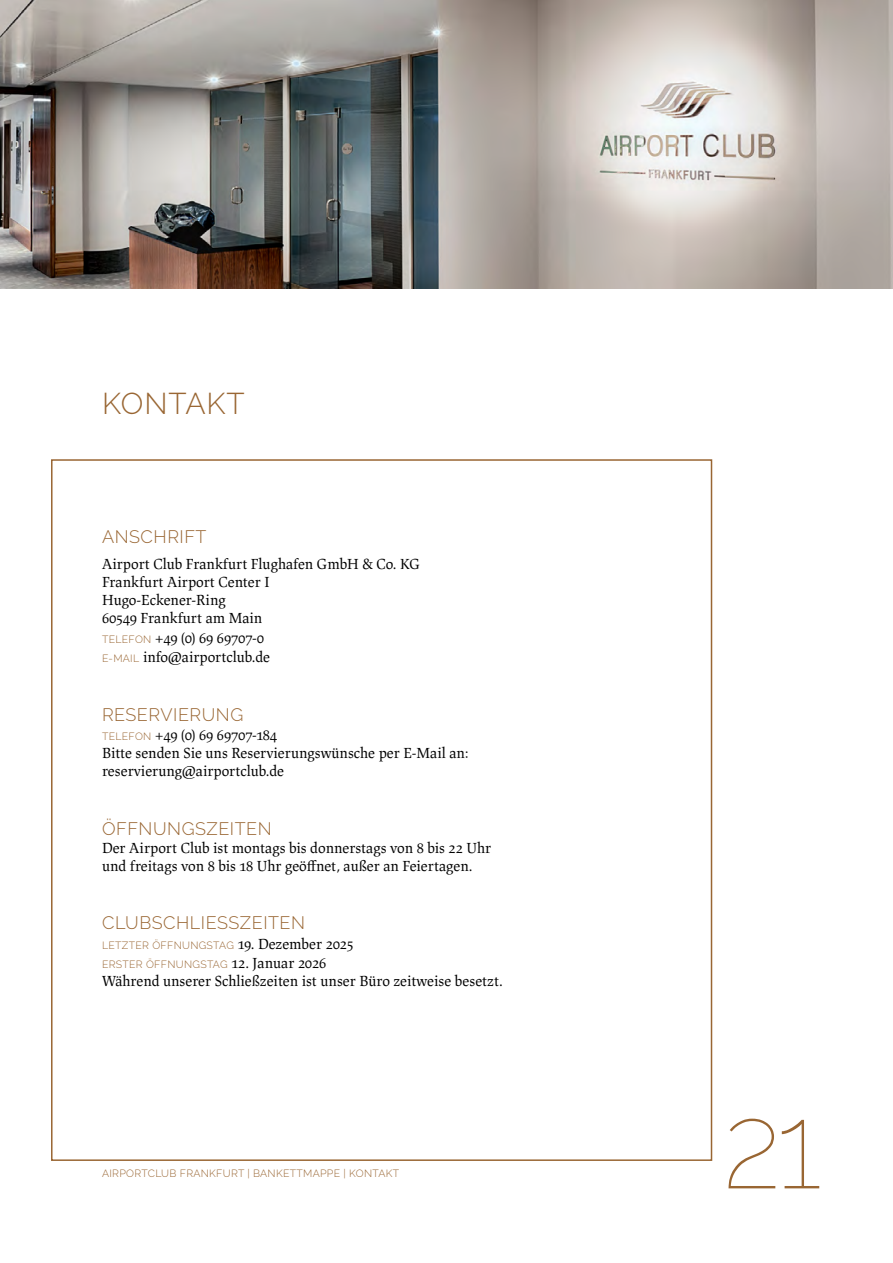
<style>
.page{position:relative;width:893px;height:1263px;background:#fff}
.page>*{position:absolute;margin:0;border:0;box-sizing:border-box;transform-origin:0 0}
.t1{font:100 120px "Raleway";color:#963}
.t2{font:300 30px "Raleway";letter-spacing:.03em;color:#963}
.t3{font:300 18px "Raleway";letter-spacing:.03em;color:#963}
.t4{font:15px/18px "Lapture Subhead";color:#000}
.t5{font:300 10.5px/19.5px "Raleway";letter-spacing:.03em;color:#963}
.s1{font-family:"Raleway";font-weight:300;font-size:10.5px;color:#963}
.s2{font-family:"Lapture Subhead";font-weight:400;font-size:15px;color:#000}
</style>
<div class="page">
<img style="left:0;top:0;width:893px;height:288px">
<h2 class="t2" style="left:102px;top:386px;width:144px">KONTAKT</h2>
<p class="t3" style="left:102px;top:526px;width:106px">ANSCHRIFT</p>
<p class="t4" style="left:102px;top:555px;width:319px">Airport Club Frankfurt Flughafen GmbH &amp; Co. KG<br>Frankfurt Airport Center I<br>Hugo-Eckener-Ring<br>60549 Frankfurt am Main</p>
<p class="t4" style="left:102px;top:628px;width:170px;line-height:19.5px"><span class="s1">TELEFON</span> +49 (0) 69 69707-0<br><span class="s1">E-MAIL</span> info@airportclub.de</p>
<p class="t3" style="left:102px;top:704px;width:143px">RESERVIERUNG</p>
<p class="t4" style="left:102px;top:726px;width:368px"><span class="s1">TELEFON</span> +49 (0) 69 69707-184<br>Bitte senden Sie uns Reservierungswünsche per E-Mail an: reservierung@airportclub.de</p>
<p class="t3" style="left:102px;top:818px;width:171px">ÖFFNUNGSZEITEN</p>
<p class="t4" style="left:102px;top:839px;width:391px">Der Airport Club ist montags bis donnerstags von 8 bis 22 Uhr und freitags von 8 bis 18 Uhr geöffnet, außer an Feiertagen.</p>
<p class="t3" style="left:102px;top:912px;width:204px">CLUBSCHLIESSZEITEN</p>
<p class="t5" style="left:102px;top:935px;width:253px">LETZTER ÖFFNUNGSTAG <span class="s2">19. Dezember 2025<br></span>ERSTER ÖFFNUNGSTAG <span class="s2">12. Januar 2026</span></p>
<p class="t4" style="left:102px;top:972px;width:402px">Während unserer Schließzeiten ist unser Büro zeitweise besetzt.</p>
<p class="t5" style="left:102px;top:1164px;width:299px">AIRPORTCLUB FRANKFURT | BANKETTMAPPE | KONTAKT</p>
<h1 class="t1" style="left:723px;top:1075px;width:100px">21</h1>
</div>
